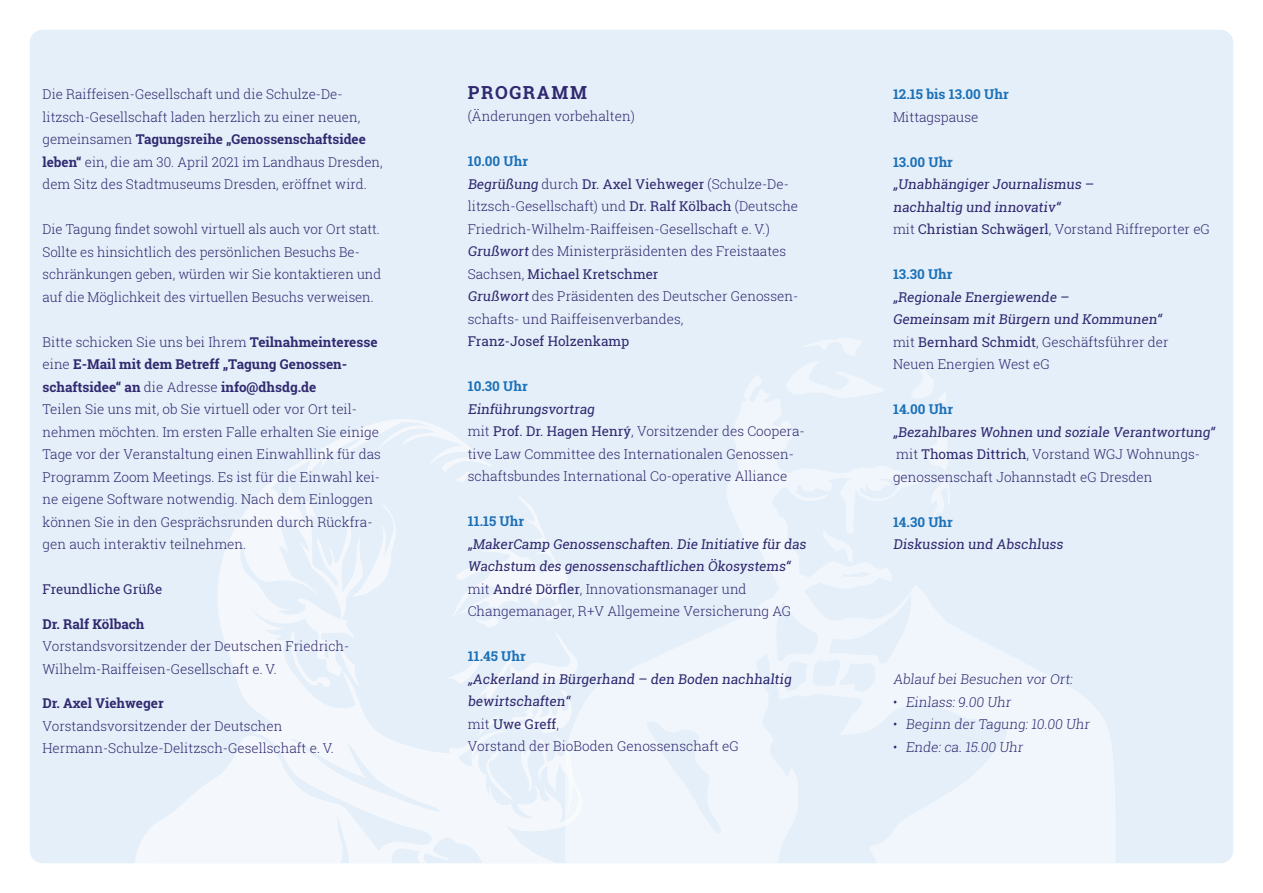
<style>
.page{position:relative;width:1263px;height:893px;background:#fff}
.page>*{position:absolute;margin:0;border:0;box-sizing:border-box;transform-origin:0 0}
.t1{font:700 18px "Roboto Slab";letter-spacing:.09em;color:#302970}
.t2{font:300 13.5px/22.5px "Roboto Slab";color:#302970}
.t3{font:13.5px/22.5px "Roboto Slab";color:#302970}
.t4{font:700 13.5px "Roboto Slab";color:#1a70b8}
.t5{font:700 13.5px "Roboto Slab";color:#302970}
.s1{font-weight:700}
.s2{font-weight:700;color:#1a70b8}
.s3{font-weight:400}
.s4{font-weight:300}
</style>
<div class="page">
<div style="left:30px;top:30px;width:1203px;height:833px;background:#e5eff9;border-radius:13px"></div>
<svg style="left:584px;top:376px;width:531px;height:487px"></svg>
<svg style="left:911px;top:364px;width:37px;height:39px"></svg>
<svg style="left:786px;top:338px;width:98px;height:65px"></svg>
<svg style="left:816px;top:479px;width:45px;height:84px"></svg>
<svg style="left:819px;top:574px;width:60px;height:17px"></svg>
<svg style="left:915px;top:432px;width:37px;height:88px"></svg>
<svg style="left:135px;top:419px;width:449px;height:444px"></svg>
<p class="t2" style="left:43px;top:83px;width:342px">Die Raiffeisen-Gesellschaft und die Schulze-De&shy;litzsch-Gesellschaft laden herzlich zu einer neuen, gemeinsamen <span class="s1">Tagungsreihe „Genossenschaftsidee leben“</span> ein, die am 30. April 2021 im Landhaus Dresden, dem Sitz des Stadtmuseums Dresden, eröffnet wird.</p>
<p class="t2" style="left:43px;top:218px;width:340px">Die Tagung findet sowohl virtuell als auch vor Ort statt.<br>Sollte es hinsichtlich des persönlichen Besuchs Be&shy;schränkungen geben, würden wir Sie kontaktieren und auf die Möglichkeit des virtuellen Besuchs verweisen.</p>
<p class="t2" style="left:43px;top:330px;width:340px">Bitte schicken Sie uns bei Ihrem <span class="s1">Teilnahmeinteresse </span>eine <span class="s1">E-Mail mit dem Betreff „Tagung Genossen&shy;schaftsidee“ an</span> die Adresse <span class="s1">info@dhsdg.de<br></span>Teilen Sie uns mit, ob Sie virtuell oder vor Ort teil&shy;nehmen möchten. Im ersten Falle erhalten Sie einige Tage vor der Veranstaltung einen Einwahllink für das Programm Zoom Meetings. Es ist für die Einwahl kei&shy;ne eigene Software notwendig. Nach dem Einloggen können Sie in den Gesprächsrunden durch Rückfra&shy;gen auch interaktiv teilnehmen.</p>
<p class="t3" style="left:43px;top:578px;width:121px">Freundliche Grüße</p>
<p class="t5" style="left:43px;top:615px;width:104px">Dr. Ralf Kölbach</p>
<p class="t2" style="left:43px;top:635px;width:308px">Vorstandsvorsitzender der Deutschen Friedrich-<br>Wilhelm-Raiffeisen-Gesellschaft e. V.</p>
<p class="t5" style="left:43px;top:694px;width:123px">Dr. Axel Viehweger</p>
<p class="t2" style="left:43px;top:714px;width:293px">Vorstandsvorsitzender der Deutschen<br>Hermann-Schulze-Delitzsch-Gesellschaft e. V.</p>
<h1 class="t1" style="left:468px;top:80px;width:121px">PROGRAMM</h1>
<p class="t2" style="left:468px;top:105px;width:169px">(Änderungen vorbehalten)</p>
<p class="t2" style="left:468px;top:150px;width:332px"><span class="s2">10.00 Uhr<br></span><span class="s3">Begrüßung</span> durch <span class="s3">Dr. Axel Viehweger</span> (Schulze-De&shy;litzsch-Gesellschaft) und <span class="s3">Dr. Ralf Kölbach</span> (Deutsche Friedrich-Wilhelm-Raiffeisen-Gesellschaft e. V.)<br><span class="s3">Grußwort</span> des Ministerpräsidenten des Freistaates Sachsen, <span class="s3">Michael Kretschmer<br>Grußwort</span> des Präsidenten des Deutscher Genossen&shy;schafts- und Raiffeisenverbandes,</p>
<p class="t3" style="left:468px;top:330px;width:163px">Franz-Josef Holzenkamp</p>
<p class="t4" style="left:468px;top:377px;width:61px">10.30 Uhr</p>
<p class="t2" style="left:468px;top:397px;width:338px"><span class="s3">Einführungsvortrag<br></span>mit <span class="s3">Prof. Dr. Hagen Henrý</span>, Vorsitzender des Coopera&shy;tive Law Committee des Internationalen Genossen&shy;schaftsbundes International Co-operative Alliance</p>
<p class="t4" style="left:468px;top:512px;width:58px">11.15 Uhr</p>
<p class="t3" style="left:468px;top:532px;width:342px">„MakerCamp Genossenschaften. Die Initiative für das Wachstum des genossenschaftlichen Ökosystems“ <span class="s4">mit</span> André Dörfler<span class="s4">, Innovationsmanager und Changemanager, R+V Allgemeine Versicherung AG</span></p>
<p class="t4" style="left:468px;top:647px;width:59px">11.45 Uhr</p>
<p class="t3" style="left:468px;top:667px;width:327px">„Ackerland in Bürgerhand – den Boden nachhaltig bewirtschaften“<br><span class="s4">mit</span> Uwe Greff<span class="s4">,<br>Vorstand der BioBoden Genossenschaft eG</span></p>
<p class="t4" style="left:893px;top:85px;width:117px">12.15 bis 13.00 Uhr</p>
<p class="t2" style="left:893px;top:105px;width:87px">Mittagspause</p>
<p class="t4" style="left:893px;top:153px;width:61px">13.00 Uhr</p>
<p class="t3" style="left:893px;top:173px;width:318px">„Unabhängiger Journalismus –<br>nachhaltig und innovativ“<br><span class="s4">mit</span> Christian Schwägerl<span class="s4">, Vorstand Riffreporter eG</span></p>
<p class="t4" style="left:893px;top:265px;width:61px">13.30 Uhr</p>
<p class="t3" style="left:893px;top:285px;width:277px">„Regionale Energiewende –<br>Gemeinsam mit Bürgern und Kommunen“ <span class="s4">mit</span> Bernhard Schmidt<span class="s4">, Geschäftsführer der<br>Neuen Energien West eG</span></p>
<p class="t4" style="left:893px;top:400px;width:62px">14.00 Uhr</p>
<p class="t2" style="left:893px;top:420px;width:326px"><span class="s3">„Bezahlbares Wohnen und soziale Verantwortung“ </span>mit <span class="s3">Thomas Dittrich</span>, Vorstand WGJ Wohnungs&shy;genossenschaft Johannstadt eG Dresden</p>
<p class="t4" style="left:893px;top:513px;width:61px">14.30 Uhr</p>
<p class="t3" style="left:893px;top:533px;width:174px">Diskussion und Abschluss</p>
<p class="t2" style="left:893px;top:668px;width:183px">Ablauf bei Besuchen vor Ort:</p>
<p class="t2" style="left:893px;top:690px;width:122px">• Einlass: 9.00 Uhr</p>
<p class="t2" style="left:893px;top:713px;width:200px">• Beginn der Tagung: 10.00 Uhr</p>
<p class="t2" style="left:893px;top:735px;width:134px">• Ende: ca. 15.00 Uhr</p>
</div>
